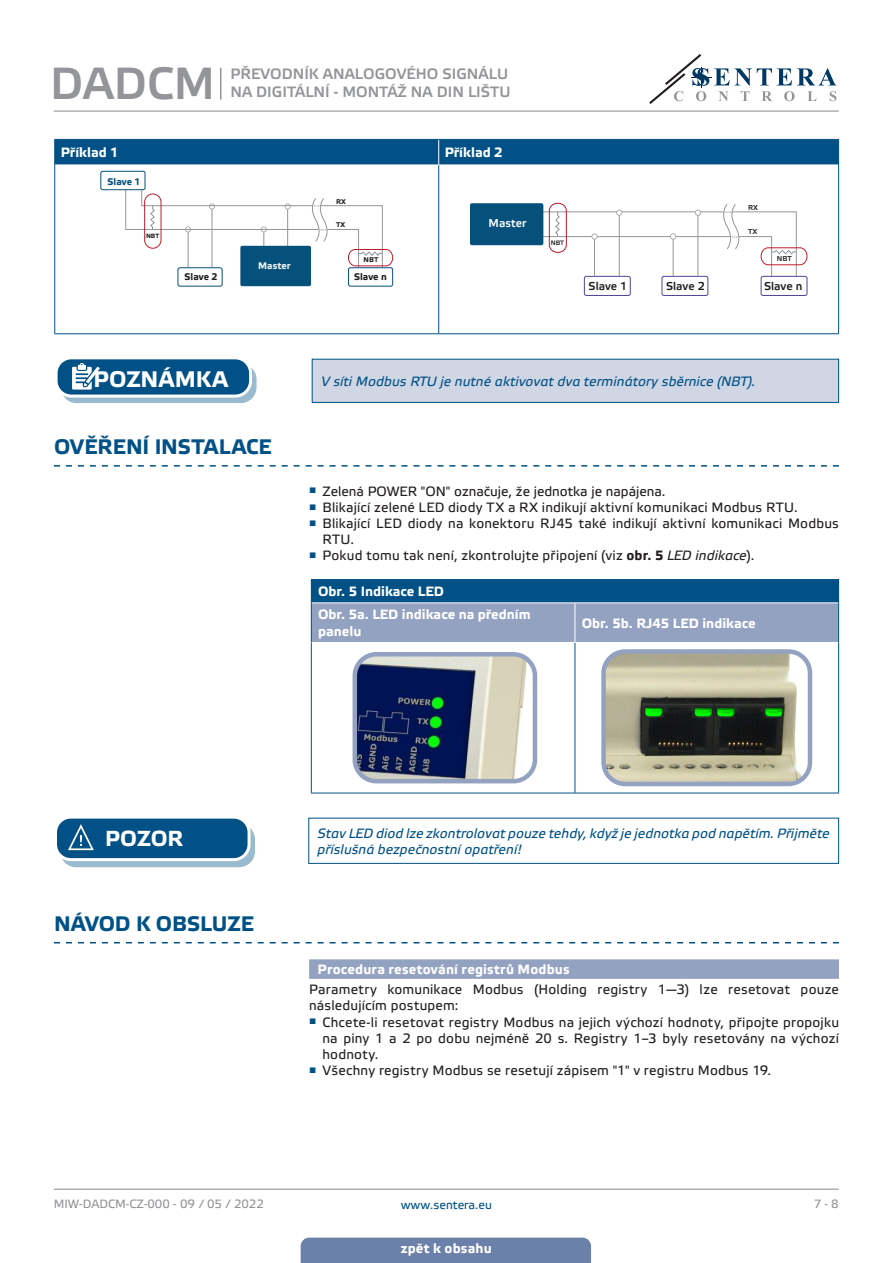
<style>
.page{position:relative;width:893px;height:1263px;background:#fff}
.page>*{position:absolute;margin:0;border:0;box-sizing:border-box;transform-origin:0 0}
.t1{font:45px "Etelka Medium Pro";color:#939598}
.t2{font:700 22.5px "Etelka Text Pro";letter-spacing:.01em;color:#fff}
.t3{font:700 21.75px "Etelka Text Pro";letter-spacing:-.005em;color:#fff}
.t4{font:700 21px "Etelka Text Pro";color:#015186}
.t5{font:15px/18px "Etelka Medium Pro";color:#939598}
.body{font:13.5px/16.2px "Etelka Text Pro";letter-spacing:.015em;color:#231f20}
.attention{font:italic 13.5px/16.2px "Etelka Text Pro";letter-spacing:.005em;color:#015186}
.head-table{font:700 13.5px/16.2px "Etelka Text Pro";color:#fff}
.Number-roman{font:700 13.5px "Etelka Text Pro";letter-spacing:.015em;color:#fff}
.t6{font:12px "Etelka Text Pro";color:#939598}
.t7{font:12px "Etelka Text Pro";color:#015186}
.t8{font:11.4px "Etelka Medium Pro";color:#231f20}
.t9{font:11.4px "Etelka Medium Pro";color:#fff}
.t10{font:700 9.6px "Etelka Text Pro";color:#231f20}
.t11{font:700 9.6px "Etelka Text Pro";color:#f2f3f4}
.t12{font:700 9.6px "Etelka Text Pro";color:#06517c}
.t13{font:7.2px "Etelka Medium Pro";color:#231f20}
.t14{font:700 6.9px "Etelka Text Pro";color:#231f20}
.t15{font:6.45px "Etelka Medium Pro";color:#231f20}
.t16{font:700 6.15px "Etelka Text Pro";color:#231f20}
.s1{font-weight:700}
.s2{font-style:italic}
</style>
<div class="page">
<hr style="left:54px;top:111px;width:785px;height:1px;background:#939598">
<hr style="left:54px;top:1188px;width:785px;height:2px;background:#939598">
<svg style="left:649px;top:54px;width:187px;height:50px"></svg>
<div style="left:301px;top:1237px;width:290px;height:26px;background:#6c81aa"></div>
<hr style="left:220px;top:68px;width:1px;height:32px;background:#939598">
<div style="left:54px;top:139px;width:785px;height:26px;background:#015186"></div>
<hr style="left:54px;top:165px;width:1px;height:168px;background:#015186">
<hr style="left:54px;top:333px;width:385px;height:1px;background:#015186">
<hr style="left:438px;top:165px;width:1px;height:168px;background:#015186">
<hr style="left:838px;top:165px;width:1px;height:168px;background:#015186">
<hr style="left:439px;top:333px;width:400px;height:1px;background:#015186">
<div style="left:178px;top:267px;width:44px;height:19px;border:1px solid #06517c;border-radius:2px"></div>
<div style="left:348px;top:267px;width:45px;height:19px;border:1px solid #06517c;border-radius:2px"></div>
<div style="left:240px;top:246px;width:71px;height:40px;background:#06517c;border-radius:2px"></div>
<svg style="left:125px;top:175px;width:268px;height:96px"></svg>
<div style="left:101px;top:171px;width:44px;height:19px;background:#fff;border-radius:2px"></div>
<div style="left:100px;top:171px;width:45px;height:19px;border:1px solid #06517c;border-radius:2px"></div>
<div style="left:662px;top:276px;width:46px;height:20px;border:1px solid #4e439b;border-radius:2px"></div>
<hr style="left:530px;top:236px;width:200px;height:1px;background:#939598">
<hr style="left:536px;top:211px;width:188px;height:1px;background:#939598">
<div style="left:584px;top:276px;width:47px;height:20px;border:1px solid #4e439b;border-radius:2px"></div>
<div style="left:761px;top:276px;width:46px;height:20px;border:1px solid #4e439b;border-radius:2px"></div>
<div style="left:470px;top:203px;width:73px;height:42px;background:#06517c;border-radius:2px"></div>
<svg style="left:549px;top:203px;width:258px;height:74px"></svg>
<div style="left:312px;top:359px;width:527px;height:43px;background:#d1d6e4"></div>
<div style="left:312px;top:359px;width:527px;height:44px;border:1px solid #015186"></div>
<div style="left:61px;top:364px;width:195px;height:38px;background:#9abacf;border-radius:15px"></div>
<div style="left:61px;top:363px;width:196px;height:40px;border:1px solid #015186;border-radius:15px"></div>
<div style="left:56px;top:358px;width:195px;height:38px;background:#015186;border-radius:15px"></div>
<div style="left:55px;top:356px;width:197px;height:42px;border:3px solid #fff;border-radius:15px"></div>
<svg style="left:72px;top:363px;width:33px;height:34px"></svg>
<svg style="left:54px;top:465px;width:785px;height:2px"></svg>
<hr style="left:311px;top:579px;width:264px;height:1px;background:#015186">
<hr style="left:575px;top:579px;width:264px;height:1px;background:#015186">
<svg style="left:311px;top:580px;width:528px;height:62px;background:#5f85ac"></svg>
<hr style="left:311px;top:642px;width:1px;height:151px;background:#015186">
<hr style="left:312px;top:602px;width:263px;height:1px;background:#fff">
<hr style="left:575px;top:602px;width:263px;height:1px;background:#fff">
<hr style="left:575px;top:603px;width:1px;height:39px;background:#fff">
<hr style="left:575px;top:643px;width:1px;height:150px;background:#015186">
<hr style="left:838px;top:642px;width:1px;height:151px;background:#015186">
<hr style="left:311px;top:793px;width:264px;height:1px;background:#015186">
<hr style="left:575px;top:793px;width:264px;height:1px;background:#015186">
<img style="left:355px;top:657px;width:177px;height:124px">
<div style="left:353px;top:652px;width:184px;height:131px;border:4px solid #94a2c2;border-radius:22px"></div>
<img style="left:606px;top:654px;width:201px;height:127px">
<div style="left:601px;top:649px;width:211px;height:137px;border:4px solid #94a2c2;border-radius:22px"></div>
<div style="left:308px;top:818px;width:531px;height:46px;border:1px solid #015186"></div>
<div style="left:61px;top:824px;width:193px;height:43px;background:#9abacf;border-radius:15px"></div>
<div style="left:60px;top:823px;width:195px;height:44px;border:1px solid #015186;border-radius:15px"></div>
<div style="left:56px;top:817px;width:193px;height:42px;background:#015186;border-radius:15px"></div>
<div style="left:54px;top:816px;width:197px;height:45px;border:3px solid #fff;border-radius:15px"></div>
<svg style="left:67px;top:824px;width:37px;height:36px"></svg>
<svg style="left:54px;top:942px;width:785px;height:1px"></svg>
<div style="left:309px;top:959px;width:530px;height:20px;background:#94a2c2"></div>
<h1 class="t1" style="left:50px;top:59px;width:166px">DADCM</h1>
<p class="t5" style="left:230px;top:65px;width:282px">PŘEVODNÍK ANALOGOVÉHO SIGNÁLU<br>NA DIGITÁLNÍ - MONTÁŽ NA DIN LIŠTU</p>
<p class="head-table" style="left:61px;top:145px;width:59px">Příklad 1</p>
<p class="head-table" style="left:445px;top:145px;width:59px">Příklad 2</p>
<p class="t12" style="left:108px;top:176px;width:35px">Slave 1</p>
<p class="t16" style="left:146px;top:232px;width:15px">NBT</p>
<p class="t10" style="left:185px;top:272px;width:35px">Slave 2</p>
<p class="t11" style="left:258px;top:260px;width:34px">Master</p>
<p class="t14" style="left:336px;top:197px;width:11px">RX</p>
<p class="t14" style="left:336px;top:221px;width:11px">ТX</p>
<p class="t14" style="left:364px;top:256px;width:16px">NBT</p>
<p class="t10" style="left:354px;top:271px;width:34px">Slave n</p>
<p class="t9" style="left:489px;top:217px;width:39px">Master</p>
<p class="t15" style="left:551px;top:239px;width:15px">NBT</p>
<p class="t8" style="left:589px;top:280px;width:40px">Slave 1</p>
<p class="t8" style="left:666px;top:279px;width:40px">Slave 2</p>
<p class="t13" style="left:748px;top:203px;width:11px">RX</p>
<p class="t13" style="left:748px;top:228px;width:11px">ТX</p>
<p class="t13" style="left:777px;top:255px;width:16px">NBT</p>
<p class="t8" style="left:764px;top:279px;width:40px">Slave n</p>
<p class="t2" style="left:93px;top:367px;width:136px">POZNÁMKA</p>
<p class="attention" style="left:321px;top:374px;width:436px">V síti Modbus RTU je nutné aktivovat dva terminátory sběrnice (NBT).</p>
<p class="t4" style="left:54px;top:435px;width:219px">OVĚŘENÍ INSTALACE</p>
<p class="body" style="left:309px;top:484px;width:358px"><sup>■</sup> Zelená POWER "ON" označuje, že jednotka je napájena.</p>
<p class="body" style="left:309px;top:500px;width:490px"><sup>■</sup> Blikající zelené LED diody TX a RX indikují aktivní komunikaci Modbus RTU.</p>
<p class="body" style="left:322px;top:516px;width:518px;text-indent:-13px"><sup>■</sup> Blikající LED diody na konektoru RJ45 také indikují aktivní komunikaci Modbus<br>RTU.</p>
<p class="body" style="left:309px;top:548px;width:447px"><sup>■</sup> Pokud tomu tak není, zkontrolujte připojení (viz <span class="s1">obr. 5</span> <span class="s2">LED indikace</span>).</p>
<p class="head-table" style="left:318px;top:584px;width:127px">Obr. 5 Indikace LED</p>
<p class="head-table" style="left:318px;top:607px;width:214px">Obr. 5a. LED indikace na předním panelu</p>
<p class="head-table" style="left:582px;top:615px;width:175px">Obr. 5b. RJ45 LED indikace</p>
<p class="t3" style="left:105px;top:826px;width:79px">POZOR</p>
<p class="t4" style="left:54px;top:912px;width:201px">NÁVOD K OBSLUZE</p>
<p class="attention" style="left:318px;top:825px;width:514px">Stav LED diod lze zkontrolovat pouze tehdy, když je jednotka pod napětím. Přijměte příslušná bezpečnostní opatření!</p>
<p class="Number-roman" style="left:318px;top:961px;width:254px">Procedura resetování registrů Modbus</p>
<p class="body" style="left:309px;top:982px;width:531px">Parametry komunikace Modbus (Holding registry 1—3) lze resetovat pouze následujícím postupem:</p>
<p class="body" style="left:322px;top:1015px;width:518px;text-align:justify;text-indent:-13px"><sup>■</sup> Chcete-li resetovat registry Modbus na jejich výchozí hodnoty, připojte propojku na piny 1 a 2 po dobu nejméně 20 s. Registry 1–3 byly resetovány na výchozí hodnoty.</p>
<p class="body" style="left:309px;top:1063px;width:464px"><sup>■</sup> Všechny registry Modbus se resetují zápisem "1" v registru Modbus 19.</p>
<p class="t6" style="left:54px;top:1197px;width:212px">MIW-DADCM-CZ-000 - 09 / 05 / 2022</p>
<p class="t7" style="left:401px;top:1198px;width:93px">www.sentera.eu</p>
<p class="t6" style="left:814px;top:1197px;width:27px">7 - 8</p>
<p class="Number-roman" style="left:401px;top:1240px;width:93px">zpět k obsahu</p>
</div>
